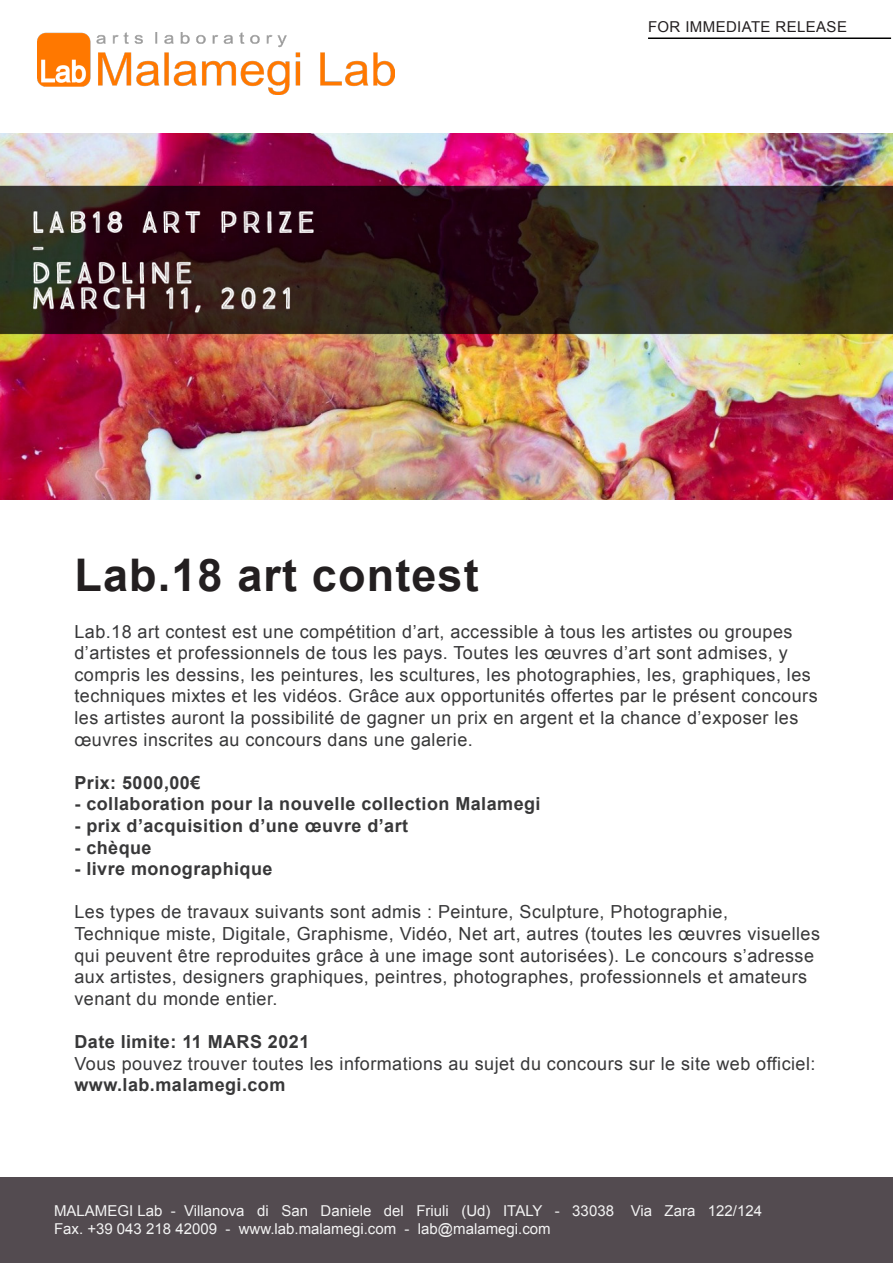
<style>
.page{position:relative;width:893px;height:1263px;background:#fff}
.page>*{position:absolute;margin:0;border:0;box-sizing:border-box;transform-origin:0 0}
.t1{font:700 45px "Arial";letter-spacing:.025em;color:#231f20}
.t2{font:18px/21.6px "Arial";letter-spacing:.025em;color:#383839}
.t3{font:700 18px "Arial";letter-spacing:.025em;color:#383839}
.t4{font:15px "Arial";color:#f3f3f3}
.t5{font:15px "Arial";letter-spacing:.025em;color:#231f20}
.s1{font-weight:700}
</style>
<div class="page">
<div style="left:0;top:1178px;width:893px;height:85px;background:#534b50"></div>
<hr style="left:648px;top:38px;width:243px;height:1px;background:#000">
<img style="left:38px;top:32px;width:356px;height:63px">
<img style="left:0;top:134px;width:893px;height:366px">
<p class="t5" style="left:648px;top:17px;width:200px">FOR IMMEDIATE RELEASE</p>
<p class="t1" style="left:74px;top:545px;width:406px">Lab.18 art contest</p>
<p class="t2" style="left:74px;top:620px;width:745px">Lab.18 art contest est une compétition d’art, accessible à tous les artistes ou groupes d’artistes et professionnels de tous les pays. Toutes les œuvres d’art sont admises, y compris les dessins, les peintures, les scultures, les photographies, les, graphiques, les techniques mixtes et les vidéos. Grâce aux opportunités offertes par le présent concours les artistes auront la possibilité de gagner un prix en argent et la chance d’exposer les œuvres inscrites au concours dans une galerie.</p>
<p class="t3" style="left:74px;top:770px;width:127px">Prix: 5000,00€</p>
<p class="t3" style="left:74px;top:792px;width:468px">- collaboration pour la nouvelle collection Malamegi</p>
<p class="t3" style="left:74px;top:814px;width:335px">- prix d’acquisition d’une œuvre d’art</p>
<p class="t3" style="left:74px;top:835px;width:79px">- chèque</p>
<p class="t3" style="left:74px;top:857px;width:200px">- livre monographique</p>
<p class="t2" style="left:74px;top:901px;width:655px">Les types de travaux suivants sont admis : Peinture, Sculpture, Photographie,</p>
<p class="t2" style="left:74px;top:923px;width:747px">Technique miste, Digitale, Graphisme, Vidéo, Net art, autres (toutes les œuvres visuelles qui peuvent être reproduites grâce à une image sont autorisées). Le concours s’adresse aux artistes, designers graphiques, peintres, photographes, professionnels et amateurs venant du monde entier.</p>
<p class="t3" style="left:74px;top:1030px;width:236px">Date limite: 11 MARS 2021</p>
<p class="t2" style="left:74px;top:1052px;width:743px">Vous pouvez trouver toutes les informations au sujet du concours sur le site web officiel: <span class="s1">www.lab.malamegi.com</span></p>
<p class="t4" style="left:54px;top:1200px;width:710px">MALAMEGI Lab - Villanova di San Daniele del Friuli (Ud) ITALY - 33038 Via Zara 122/124</p>
<p class="t4" style="left:54px;top:1218px;width:498px">Fax. +39 043 218 42009 - www.lab.malamegi.com - lab@malamegi.com</p>
</div>
